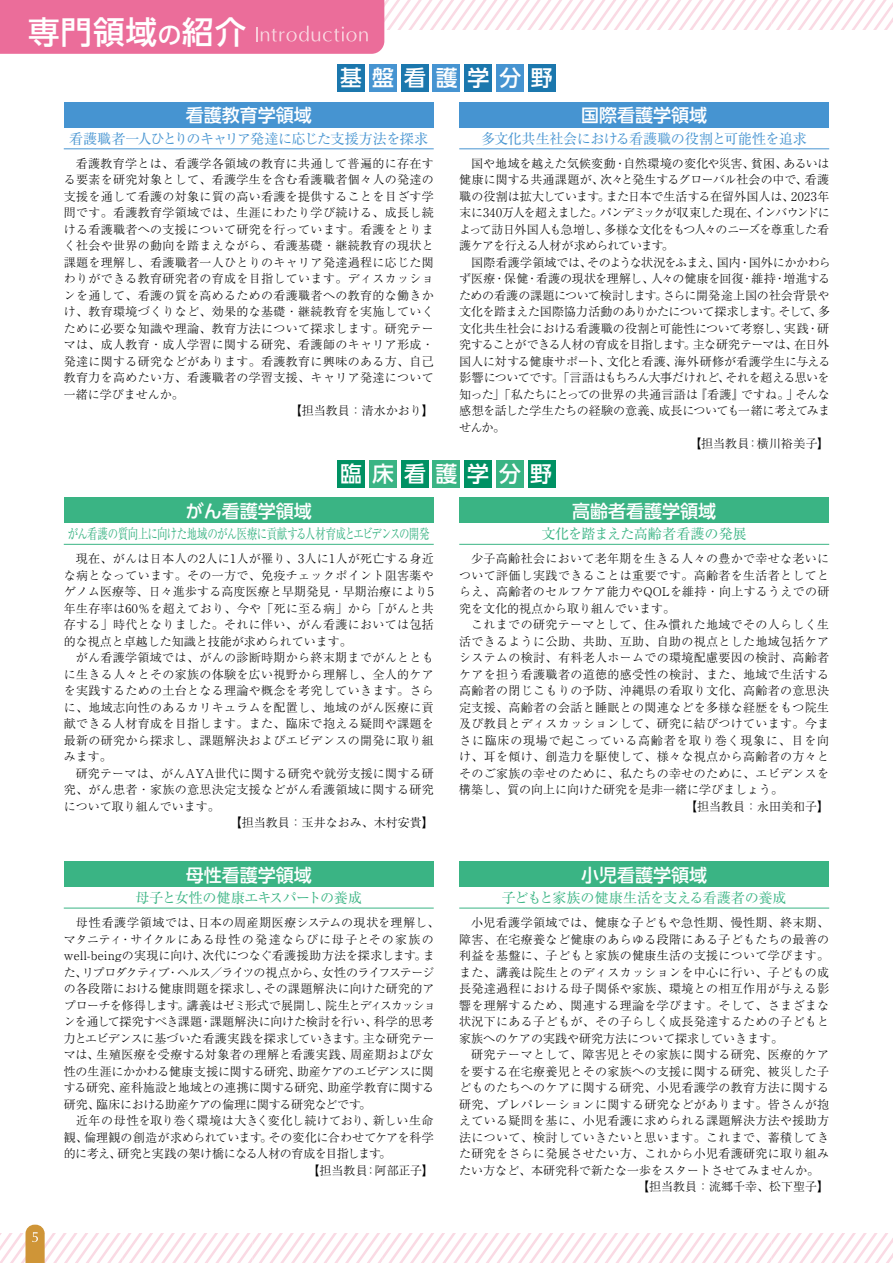
<style>
.page{position:relative;width:893px;height:1263px;background:#fff}
.page>*{position:absolute;margin:0;border:0;box-sizing:border-box;transform-origin:0 0}
.t1{font:500 31.5px "UD Shin Go Pr 6";letter-spacing:.03em;color:#fff}
.t2{font:500 21.75px "UD Shin Go Pr 6";letter-spacing:.46em;color:#fff}
.t3{font:500 18px "UD Shin Go Pr 6";color:#fff}
.t4{font:14.1px "Ryumin Pro";letter-spacing:-.04em;color:#4694d1}
.t5{font:14.1px "Ryumin Pro";letter-spacing:-.045em;color:#3ab484;scale:.74 1}
.t6{font:14.1px "Ryumin Pro";letter-spacing:-.045em;color:#3ab484}
.t7{font:14.1px "Ryumin Pro";letter-spacing:-.015em;color:#3ab484}
.t8{font:300 12px/16.5px "Ryumin Pro";letter-spacing:.03em;color:#000;text-align:justify}
.t9{font:300 12px/16.5px "Ryumin Pro";letter-spacing:-.005em;color:#000}
.t10{font:300 12px "Ryumin Pro";color:#000}
.t11{font:300 12px "Ryumin Pro";letter-spacing:-.035em;color:#000}
.t12{font:300 12px "Ryumin Pro";letter-spacing:-.01em;color:#000}
.t13{font:300 12px "Ryumin Pro";letter-spacing:-.05em;color:#000}
.t14{font:300 12px "Ryumin Pro";letter-spacing:-.025em;color:#000}
.t15{font:300 12px "Ryumin Pro";letter-spacing:-.015em;color:#000}
.t16{font:300 12px "Ryumin Pro";letter-spacing:-.03em;color:#000}
.t17{font:300 12px "Ryumin Pro";letter-spacing:.005em;color:#000}
.t18{font:300 12px "Ryumin Pro";letter-spacing:.065em;color:#000}
.t19{font:300 12px "Ryumin Pro";letter-spacing:-.04em;color:#000}
.s1{font-size:23.7px}
</style>
<div class="page">
<svg style="left:384px;top:0;width:509px;height:30px"></svg>
<svg style="left:0;top:1233px;width:893px;height:30px"></svg>
<svg style="left:26px;top:1225px;width:19px;height:38px"></svg>
<div style="left:0;top:0;width:384px;height:54px;background:#eb6d9a"></div>
<div style="left:337px;top:64px;width:28px;height:28px;background:#1b77ad"></div>
<div style="left:369px;top:64px;width:28px;height:28px;background:#4694d1"></div>
<div style="left:401px;top:64px;width:28px;height:28px;background:#1b77ad"></div>
<div style="left:432px;top:64px;width:28px;height:28px;background:#4694d1"></div>
<div style="left:464px;top:64px;width:28px;height:28px;background:#1b77ad"></div>
<div style="left:496px;top:64px;width:28px;height:28px;background:#4694d1"></div>
<div style="left:528px;top:64px;width:28px;height:28px;background:#1b77ad"></div>
<div style="left:337px;top:459px;width:28px;height:28px;background:#009163"></div>
<div style="left:369px;top:459px;width:28px;height:28px;background:#3ab484"></div>
<div style="left:401px;top:459px;width:28px;height:28px;background:#009163"></div>
<div style="left:432px;top:459px;width:28px;height:28px;background:#3ab484"></div>
<div style="left:464px;top:459px;width:28px;height:28px;background:#009163"></div>
<div style="left:496px;top:459px;width:28px;height:28px;background:#3ab484"></div>
<div style="left:528px;top:459px;width:28px;height:28px;background:#009163"></div>
<hr style="left:64px;top:148px;width:370px;height:1px;background:#4694d1">
<div style="left:64px;top:102px;width:370px;height:26px;background:#4694d1"></div>
<hr style="left:64px;top:544px;width:370px;height:1px;background:#3ab484">
<div style="left:64px;top:497px;width:370px;height:26px;background:#3ab484"></div>
<hr style="left:459px;top:544px;width:370px;height:1px;background:#3ab484">
<div style="left:459px;top:497px;width:370px;height:26px;background:#3ab484"></div>
<hr style="left:459px;top:908px;width:370px;height:1px;background:#3ab484">
<div style="left:459px;top:861px;width:370px;height:26px;background:#3ab484"></div>
<hr style="left:64px;top:908px;width:370px;height:1px;background:#3ab484">
<div style="left:64px;top:861px;width:370px;height:26px;background:#3ab484"></div>
<hr style="left:459px;top:148px;width:370px;height:1px;background:#4694d1">
<div style="left:459px;top:102px;width:370px;height:26px;background:#4694d1"></div>
<h1 class="t1" style="left:28px;top:6px;width:220px">専門領域<span class="s1">の</span>紹介</h1>
<h2 class="t2" style="left:340px;top:60px;width:214px">基盤看護学分野</h2>
<h3 class="t3" style="left:186px;top:101px;width:127px">看護教育学領域</h3>
<p class="t4" style="left:69px;top:127px;width:361px">看護職者一人ひとりのキャリア発達に応じた支援方法を探求</p>
<p class="t8" style="left:76px;top:154px;width:359px">看護教育学とは、看護学各領域の教育に共通して普遍的に存在す</p>
<p class="t8" style="left:64px;top:171px;width:371px">る要素を研究対象として、看護学生を含む看護職者個々人の発達の</p>
<p class="t8" style="left:64px;top:187px;width:371px">支援を通して看護の対象に質の高い看護を提供することを目ざす学</p>
<p class="t8" style="left:64px;top:204px;width:371px">問です。看護教育学領域では、生涯にわたり学び続ける、成長し続</p>
<p class="t8" style="left:64px;top:220px;width:371px">ける看護職者への支援について研究を行っています。看護をとりま</p>
<p class="t8" style="left:64px;top:237px;width:371px">く社会や世界の動向を踏まえながら、看護基礎・継続教育の現状と</p>
<p class="t8" style="left:64px;top:253px;width:371px">課題を理解し、看護職者一人ひとりのキャリア発達過程に応じた関</p>
<p class="t8" style="left:64px;top:270px;width:371px">わりができる教育研究者の育成を目指しています。ディスカッショ</p>
<p class="t8" style="left:64px;top:286px;width:371px">ンを通して、看護の質を高めるための看護職者への教育的な働きか</p>
<p class="t8" style="left:64px;top:303px;width:371px">け、教育環境づくりなど、効果的な基礎・継続教育を実施していく</p>
<p class="t8" style="left:64px;top:319px;width:371px">ために必要な知識や理論、教育方法について探求します。研究テー</p>
<p class="t8" style="left:64px;top:336px;width:371px">マは、成人教育・成人学習に関する研究、看護師のキャリア形成・</p>
<p class="t8" style="left:64px;top:352px;width:371px">発達に関する研究などがあります。看護教育に興味のある方、自己</p>
<p class="t8" style="left:64px;top:369px;width:371px">教育力を高めたい方、看護職者の学習支援、キャリア発達について</p>
<p class="t10" style="left:64px;top:385px;width:121px">一緒に学びませんか。</p>
<p class="t10" style="left:278px;top:401px;width:157px">　【担当教員：清水かおり】</p>
<h3 class="t3" style="left:581px;top:101px;width:127px">国際看護学領域</h3>
<p class="t4" style="left:481px;top:127px;width:327px">多文化共生社会における看護職の役割と可能性を追求</p>
<p class="t8" style="left:459px;top:154px;width:372px;text-indent:12px">国や地域を越えた気候変動・自然環境の変化や災害、貧困、あるいは健康に関する共通課題が、次々と発生するグローバル社会の中で、看護職の役割は拡大しています。また日本で生活する在留外国人は、2023年末に340万人を超えました。パンデミックが収束した現在、インバウンドによって訪日外国人も急増し、多様な文化をもつ人々のニーズを尊重した看護ケアを行える人材が求められています。</p>
<p class="t14" style="left:471px;top:253px;width:361px">国際看護学領域では、そのような状況をふまえ、国内・国外にかかわら</p>
<p class="t10" style="left:459px;top:269px;width:372px">ず医療・保健・看護の現状を理解し、人々の健康を回復・維持・増進する</p>
<p class="t9" style="left:459px;top:286px;width:372px">ための看護の課題について検討します。さらに開発途上国の社会背景や</p>
<p class="t11" style="left:459px;top:302px;width:372px">文化を踏まえた国際協力活動のありかたについて探求します。そして、多</p>
<p class="t15" style="left:459px;top:319px;width:371px">文化共生社会における看護職の役割と可能性について考察し、実践・研</p>
<p class="t13" style="left:459px;top:335px;width:371px">究することができる人材の育成を目指します。主な研究テーマは、在日外</p>
<p class="t12" style="left:459px;top:352px;width:373px">国人に対する健康サポート、文化と看護、海外研修が看護学生に与える</p>
<p class="t11" style="left:459px;top:368px;width:372px">影響についてです。「言語はもちろん大事だけれど、それを超える思いを</p>
<p class="t12" style="left:459px;top:385px;width:372px">知った」「私たちにとっての世界の共通言語は『看護』ですね。」そんな</p>
<p class="t16" style="left:459px;top:401px;width:372px">感想を話した学生たちの経験の意義、成長についても一緒に考えてみま</p>
<p class="t8" style="left:459px;top:418px;width:47px">せんか。</p>
<p class="t8" style="left:689px;top:435px;width:141px">【担当教員：横川裕美子】</p>
<h2 class="t2" style="left:340px;top:456px;width:213px">臨床看護学分野</h2>
<h3 class="t3" style="left:186px;top:496px;width:127px">がん看護学領域</h3>
<p class="t5" style="left:68px;top:523px;width:490px">がん看護の質向上に向けた地域のがん医療に貢献する人材育成とエビデンスの開発</p>
<p class="t8" style="left:64px;top:550px;width:372px;text-indent:12px">現在、がんは日本人の2人に1人が罹り、3人に1人が死亡する身近な病となっています。その一方で、免疫チェックポイント阻害薬やゲノム医療等、日々進歩する高度医療と早期発見・早期治療により5年生存率は60％を超えており、今や「死に至る病」から「がんと共存する」時代となりました。それに伴い、がん看護においては包括的な視点と卓越した知識と技能が求められています。</p>
<p class="t8" style="left:64px;top:649px;width:371px;text-indent:12px">がん看護学領域では、がんの診断時期から終末期までがんとともに生きる人々とその家族の体験を広い視野から理解し、全人的ケアを実践するための土台となる理論や概念を考究していきます。さらに、地域志向性のあるカリキュラムを配置し、地域のがん医療に貢献できる人材育成を目指します。また、臨床で抱える疑問や課題を最新の研究から探求し、課題解決およびエビデンスの開発に取り組みます。</p>
<p class="t8" style="left:76px;top:764px;width:359px">研究テーマは、がんAYA世代に関する研究や就労支援に関する研</p>
<p class="t8" style="left:64px;top:781px;width:371px">究、がん患者・家族の意思決定支援などがん看護領域に関する研究</p>
<p class="t10" style="left:64px;top:797px;width:157px">について取り組んでいます。</p>
<p class="t10" style="left:230px;top:813px;width:205px">【担当教員：玉井なおみ、木村安貴】</p>
<h3 class="t3" style="left:186px;top:860px;width:127px">母性看護学領域</h3>
<p class="t6" style="left:135px;top:887px;width:228px">母子と女性の健康エキスパートの養成</p>
<p class="t9" style="left:64px;top:913px;width:377px;text-indent:12px">母性看護学領域では、日本の周産期医療システムの現状を理解し、マタニティ・サイクルにある母性の発達ならびに母子とその家族のwell-beingの実現に向け、次代につなぐ看護援助方法を探求します。また、リプロダクティブ・ヘルス／ライツの視点から、女性のライフステージの各段階における健康問題を探求し、その課題解決に向けた研究的アプローチを修得します。講義はゼミ形式で展開し、院生とディスカッションを通して探究すべき課題・課題解決に向けた検討を行い、科学的思考力とエビデンスに基づいた看護実践を探求していきます。主な研究テーマは、生殖医療を受療する対象者の理解と看護実践、周産期および女性の生涯にかかわる健康支援に関する研究、助産ケアのエビデンスに関する研究、産科施設と地域との連携に関する研究、助産学教育に関する研究、臨床における助産ケアの倫理に関する研究などです。</p>
<p class="t17" style="left:76px;top:1111px;width:359px">近年の母性を取り巻く環境は大きく変化し続けており、新しい生命</p>
<p class="t10" style="left:64px;top:1128px;width:371px">観、倫理観の創造が求められています。その変化に合わせてケアを科学</p>
<p class="t19" style="left:64px;top:1144px;width:329px">的に考え、研究と実践の架け橋になる人材の育成を目指します。</p>
<p class="t10" style="left:308px;top:1161px;width:128px">【担当教員：阿部正子】</p>
<h3 class="t3" style="left:572px;top:496px;width:145px">高齢者看護学領域</h3>
<p class="t6" style="left:541px;top:523px;width:207px">文化を踏まえた高齢者看護の発展</p>
<p class="t8" style="left:459px;top:550px;width:372px;text-indent:12px">少子高齢社会において老年期を生きる人々の豊かで幸せな老いについて評価し実践できることは重要です。高齢者を生活者としてとらえ、高齢者のセルフケア能力やQOLを維持・向上するうえでの研究を文化的視点から取り組んでいます。</p>
<p class="t8" style="left:471px;top:616px;width:359px">これまでの研究テーマとして、住み慣れた地域でその人らしく生</p>
<p class="t8" style="left:459px;top:632px;width:371px">活できるように公助、共助、互助、自助の視点とした地域包括ケア</p>
<p class="t8" style="left:459px;top:649px;width:371px">システムの検討、有料老人ホームでの環境配慮要因の検討、高齢者</p>
<p class="t8" style="left:459px;top:665px;width:371px">ケアを担う看護職者の道徳的感受性の検討、また、地域で生活する</p>
<p class="t8" style="left:459px;top:682px;width:371px">高齢者の閉じこもりの予防、沖縄県の看取り文化、高齢者の意思決</p>
<p class="t8" style="left:459px;top:698px;width:371px">定支援、高齢者の会話と睡眠との関連などを多様な経歴をもつ院生</p>
<p class="t8" style="left:459px;top:715px;width:371px">及び教員とディスカッションして、研究に結びつけています。今ま</p>
<p class="t18" style="left:459px;top:731px;width:371px">さに臨床の現場で起こっている高齢者を取り巻く現象に、目を向</p>
<p class="t8" style="left:459px;top:748px;width:371px">け、耳を傾け、創造力を駆使して、様々な視点から高齢者の方々と</p>
<p class="t8" style="left:459px;top:764px;width:371px">そのご家族の幸せのために、私たちの幸せのために、エビデンスを</p>
<p class="t10" style="left:459px;top:780px;width:325px">構築し、質の向上に向けた研究を是非一緒に学びましょう。</p>
<p class="t10" style="left:685px;top:797px;width:145px">【担当教員：永田美和子】</p>
<h3 class="t3" style="left:581px;top:860px;width:127px">小児看護学領域</h3>
<p class="t7" style="left:502px;top:887px;width:286px">子どもと家族の健康生活を支える看護者の養成</p>
<p class="t8" style="left:459px;top:913px;width:371px;text-indent:12px">小児看護学領域では、健康な子どもや急性期、慢性期、終末期、障害、在宅療養など健康のあらゆる段階にある子どもたちの最善の利益を基盤に、子どもと家族の健康生活の支援について学びます。また、講義は院生とのディスカッションを中心に行い、子どもの成長発達過程における母子関係や家族、環境との相互作用が与える影響を理解するため、関連する理論を学びます。そして、さまざまな状況下にある子どもが、その子らしく成長発達するための子どもと家族へのケアの実践や研究方法について探求していきます。</p>
<p class="t8" style="left:471px;top:1045px;width:359px">研究テーマとして、障害児とその家族に関する研究、医療的ケア</p>
<p class="t8" style="left:459px;top:1062px;width:371px">を要する在宅療養児とその家族への支援に関する研究、被災した子</p>
<p class="t8" style="left:459px;top:1078px;width:371px">どものたちへのケアに関する研究、小児看護学の教育方法に関する</p>
<p class="t8" style="left:459px;top:1095px;width:371px">研究、プレパレーションに関する研究などがあります。皆さんが抱</p>
<p class="t8" style="left:459px;top:1111px;width:371px">えている疑問を基に、小児看護に求められる課題解決方法や援助方</p>
<p class="t8" style="left:459px;top:1128px;width:371px">法について、検討していきたいと思います。これまで、蓄積してき</p>
<p class="t8" style="left:459px;top:1144px;width:371px">た研究をさらに発展させたい方、これから小児看護研究に取り組み</p>
<p class="t10" style="left:459px;top:1161px;width:361px">たい方など、本研究科で新たな一歩をスタートさせてみませんか。</p>
<p class="t10" style="left:637px;top:1177px;width:193px">【担当教員：流郷千幸、松下聖子】</p>
</div>
